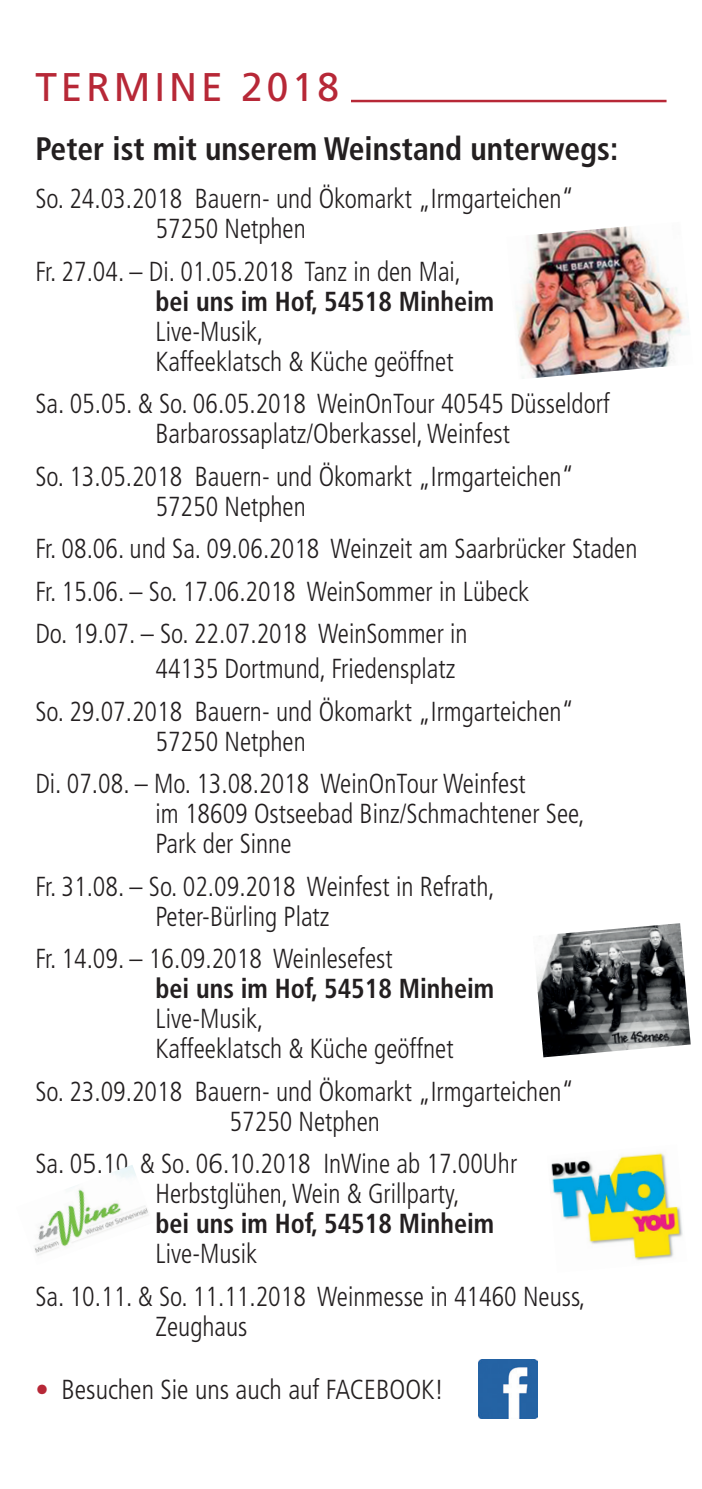
<style>
.page{position:relative;width:702px;height:1489px;background:#fff}
.page>*{position:absolute;margin:0;border:0;box-sizing:border-box;transform-origin:0 0}
.t1{font:40px "Frutiger";letter-spacing:.1em;color:#b72837}
.t2{font:700 condensed 32.5px "Frutiger";color:#231f20}
.t3{font:300 condensed 27.5px/30px "Frutiger";color:#231f20;scale:.95 1}
.t4{font:700 condensed 27.5px "Frutiger";color:#231f20;scale:.95 1}
.t5{font:300 condensed 27.5px "Frutiger";color:#231f20}
.s1{font-family:"Frutiger LT Std";font-stretch:normal}
.s2{color:#b72837}
</style>
<div class="page">
<img style="left:34px;top:1165px;width:115px;height:90px">
<hr style="left:351px;top:100px;width:315px;height:2px;background:#b72837">
<img style="left:478px;top:1359px;width:59px;height:58px">
<img style="left:516px;top:226px;width:173px;height:153px">
<img style="left:551px;top:1152px;width:132px;height:109px">
<img style="left:536px;top:923px;width:154px;height:134px">
<h1 class="t1" style="left:35px;top:63px;width:305px">TERMINE 2018</h1>
<p class="t2" style="left:35px;top:129px;width:584px">Peter ist mit unserem Weinstand unterwegs:</p>
<p class="t3" style="left:155px;top:184px;width:442px;text-indent:-120px">So. 24.03.2018 Bauern- und Ökomarkt „Irmgarteichen“<br>57250 Netphen</p>
<p class="t3" style="left:35px;top:256px;width:449px">Fr. 27.04. – Di. 01.05.2018 Tanz in den Mai,</p>
<p class="t4" style="left:155px;top:285px;width:358px">bei uns im Hof, 54518 Minheim</p>
<p class="t3" style="left:155px;top:316px;width:315px">Live-Musik,<br>Kaffeeklatsch &amp; Küche geöffnet</p>
<p class="t3" style="left:155px;top:389px;width:479px;text-indent:-120px">Sa. 05.05. &amp; So. 06.05.2018 WeinOnTour 40545 Düsseldorf<br>Barbarossaplatz/Oberkassel, Weinfest</p>
<p class="t3" style="left:155px;top:461px;width:442px;text-indent:-120px">So. 13.05.2018 Bauern- und Ökomarkt „Irmgarteichen“<br>57250 Netphen</p>
<p class="t3" style="left:35px;top:527px;width:635px;line-height:42.5px">Fr. 08.06. und Sa. 09.06.2018 Weinzeit am Saarbrücker Staden<br>Fr. 15.06. – So. 17.06.2018 WeinSommer in Lübeck<br>Do. 19.07. – So. 22.07.2018 WeinSommer in</p>
<p class="t3" style="left:35px;top:647px;width:568px;line-height:42.5px;text-align:center">44135 Dortmund, Friedensplatz<br>So. 29.07.2018 Bauern- und Ökomarkt „Irmgarteichen“</p>
<p class="t3" style="left:35px;top:720px;width:517px;line-height:42.5px;text-indent:120px">57250 Netphen<br>Di. 07.08. – Mo. 13.08.2018 WeinOnTour Weinfest</p>
<p class="t3" style="left:155px;top:799px;width:453px">im 18609 Ostseebad Binz/Schmachtener See,<br>Park der Sinne</p>
<p class="t3" style="left:155px;top:871px;width:358px;text-indent:-120px">Fr. 31.08. – So. 02.09.2018 Weinfest in Refrath,<br>Peter-Bürling Platz</p>
<p class="t3" style="left:35px;top:944px;width:377px">Fr. 14.09. – 16.09.2018 Weinlesefest</p>
<p class="t4" style="left:155px;top:972px;width:358px">bei uns im Hof, 54518 Minheim</p>
<p class="t3" style="left:155px;top:1004px;width:315px">Live-Musik,<br>Kaffeeklatsch &amp; Küche geöffnet</p>
<p class="t3" style="left:35px;top:1076px;width:568px;text-align:center">So. 23.09.2018 Bauern- und Ökomarkt „Irmgarteichen“<br>57250 Netphen</p>
<p class="t3" style="left:155px;top:1149px;width:382px;text-indent:-120px">Sa. 0<span class="s1">5</span>.10. &amp; So. 0<span class="s1">6</span>.10.2018 InWine ab 17.00Uhr<br>Herbstglühen, Wein &amp; Grillparty,</p>
<p class="t4" style="left:155px;top:1207px;width:358px">bei uns im Hof, 54518 Minheim</p>
<p class="t3" style="left:35px;top:1232px;width:580px;line-height:42.5px;text-indent:120px">Live-Musik<br>Sa. 10.11. &amp; So. 11.11.2018 Weinmesse in 41460 Neuss,</p>
<p class="t3" style="left:155px;top:1311px;width:98px">Zeughaus</p>
<p class="t5" style="left:35px;top:1373px;width:410px"><span class="s2">•</span> Besuchen Sie uns auch auf FACEBOOK!</p>
</div>
